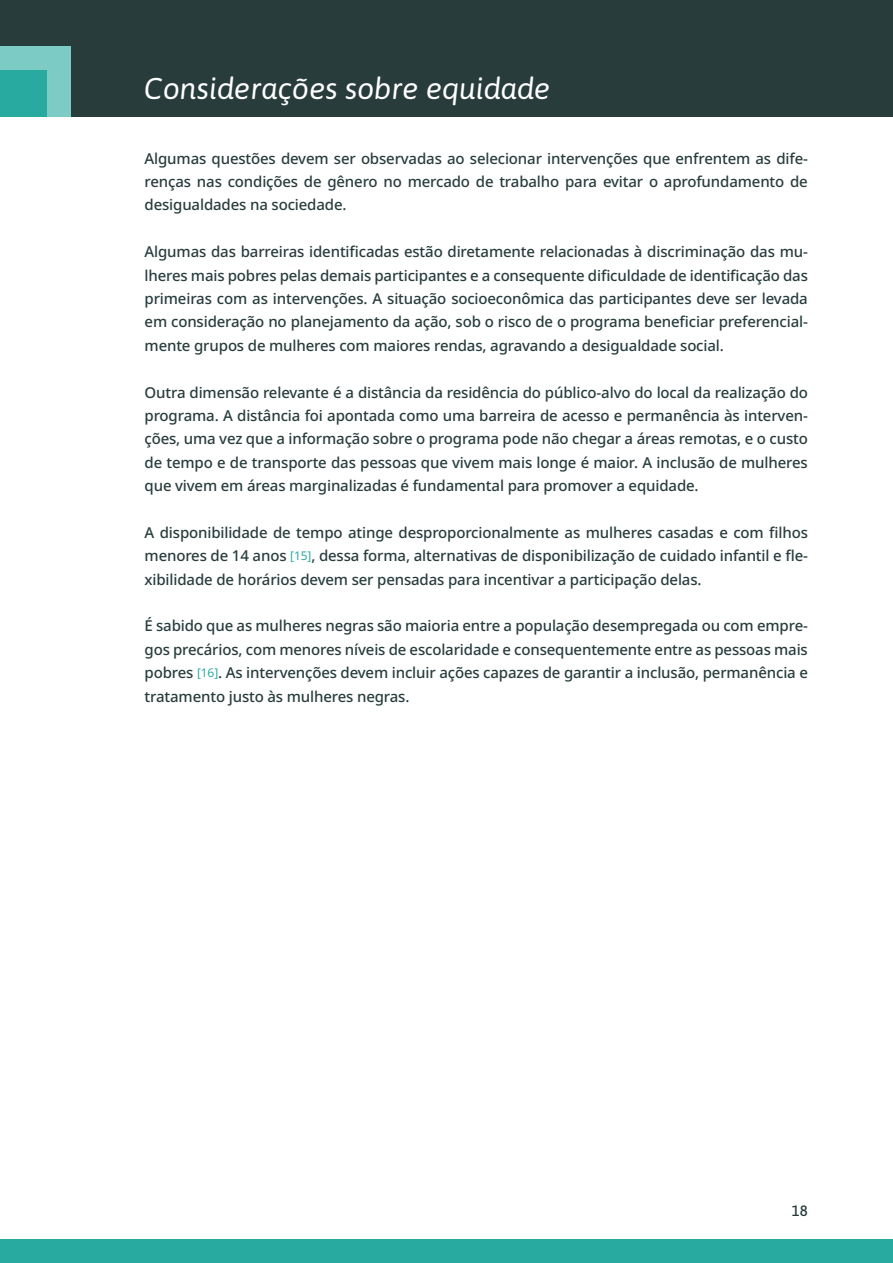
<style>
.page{position:relative;width:893px;height:1263px;background:#fff}
.page>*{position:absolute;margin:0;border:0;box-sizing:border-box;transform-origin:0 0}
.t1{font:italic 30px "Asap";color:#fff}
.t2{font:500 15px/23.4px "Noto Sans";letter-spacing:-.01em;color:#283c3c;text-align:justify}
.t3{font:500 15px "Asap";color:#283c3c}
.s1{font-weight:400;font-size:12px;color:#28aaa0}
</style>
<div class="page">
<div style="left:0;top:0;width:893px;height:117px;background:#283c3c"></div>
<div style="left:0;top:47px;width:70px;height:70px;background:#7dcbc5"></div>
<div style="left:0;top:70px;width:47px;height:47px;background:#28aaa0"></div>
<div style="left:0;top:1239px;width:893px;height:24px;background:#28aaa0"></div>
<h1 class="t1" style="left:145px;top:69px;width:407px">Considerações sobre equidade</h1>
<p class="t2" style="left:145px;top:147px;width:665px">Algumas questões devem ser observadas ao selecionar intervenções que enfrentem as dife&shy;renças nas condições de gênero no mercado de trabalho para evitar o aprofundamento de desigualdades na sociedade.</p>
<p class="t2" style="left:145px;top:240px;width:665px">Algumas das barreiras identificadas estão diretamente relacionadas à discriminação das mu&shy;lheres mais pobres pelas demais participantes e a consequente dificuldade de identificação das primeiras com as intervenções. A situação socioeconômica das participantes deve ser levada em consideração no planejamento da ação, sob o risco de o programa beneficiar preferencial&shy;mente grupos de mulheres com maiores rendas, agravando a desigualdade social.</p>
<p class="t2" style="left:145px;top:381px;width:665px">Outra dimensão relevante é a distância da residência do público-alvo do local da realização do programa. A distância foi apontada como uma barreira de acesso e permanência às interven&shy;ções, uma vez que a informação sobre o programa pode não chegar a áreas remotas, e o custo de tempo e de transporte das pessoas que vivem mais longe é maior. A inclusão de mulheres que vivem em áreas marginalizadas é fundamental para promover a equidade.</p>
<p class="t2" style="left:145px;top:521px;width:665px">A disponibilidade de tempo atinge desproporcionalmente as mulheres casadas e com filhos menores de 14 anos <span class="s1">[15]</span>, dessa forma, alternativas de disponibilização de cuidado infantil e fle&shy;xibilidade de horários devem ser pensadas para incentivar a participação delas.</p>
<p class="t2" style="left:145px;top:615px;width:665px">É sabido que as mulheres negras são maioria entre a população desempregada ou com empre&shy;gos precários, com menores níveis de escolaridade e consequentemente entre as pessoas mais pobres <span class="s1">[16]</span>. As intervenções devem incluir ações capazes de garantir a inclusão, permanência e tratamento justo às mulheres negras.</p>
<p class="t3" style="left:792px;top:1200px;width:18px">18</p>
</div>
